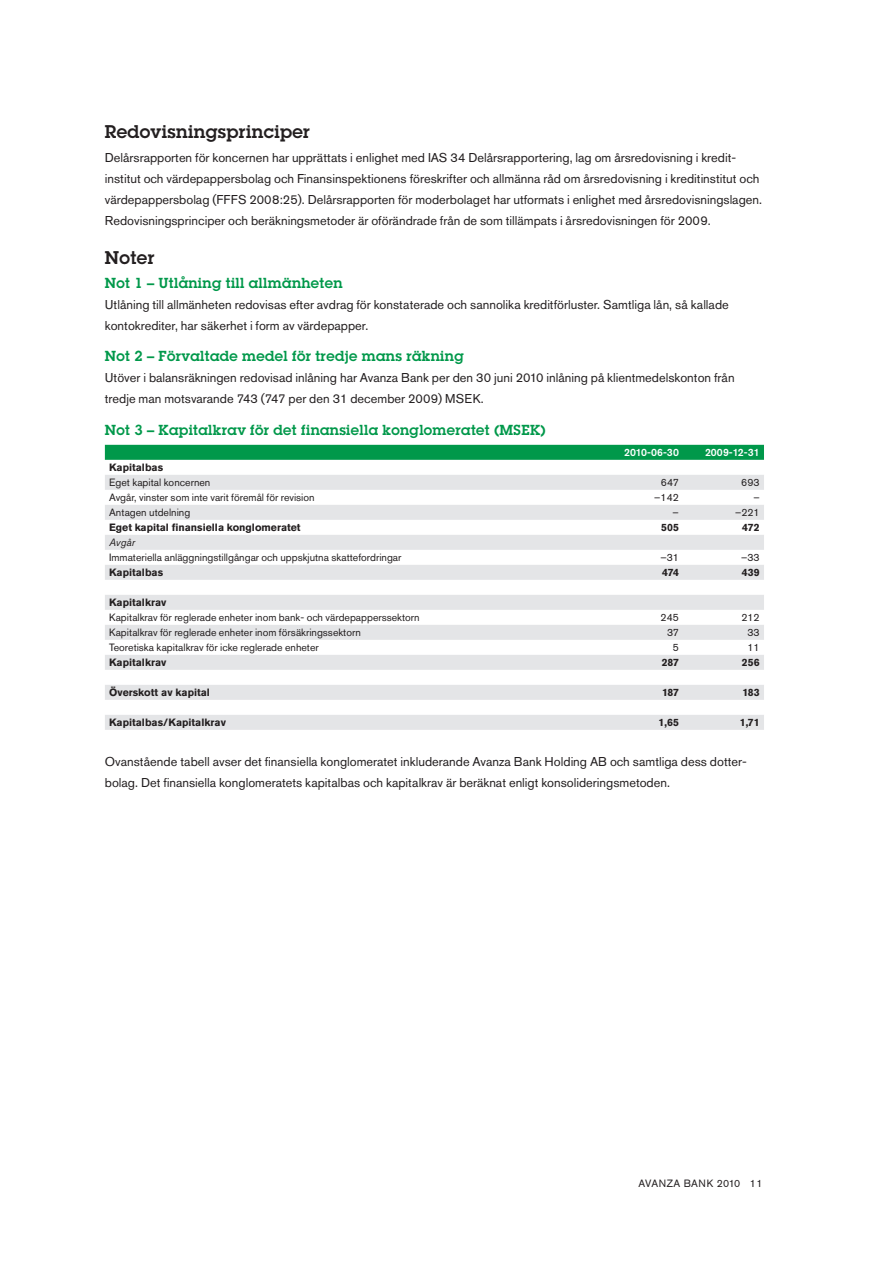
<style>
.page{position:relative;width:893px;height:1263px;background:#fff}
.page>*{position:absolute;margin:0;border:0;box-sizing:border-box;transform-origin:0 0}
.t1{font:600 18px "Lubalin Graph Std";letter-spacing:.02em;color:#231f20}
.t2{font:600 14.25px "Lubalin Graph Std";letter-spacing:.025em;color:#00984a}
.t3{font:12.75px/21px "Akzidenz Grotesk Pro";color:#231f20}
.t4{font:10.5px "Akzidenz Grotesk Pro";color:#231f20}
.t5{font:700 10.5px "Akzidenz Grotesk Pro";color:#231f20}
.t6{font:500 10.5px "Akzidenz Grotesk Pro";color:#fff}
.t7{font:10.5px "Akzidenz Grotesk Pro";letter-spacing:.025em;color:#231f20}
.t8{font:italic 10.5px "Akzidenz Grotesk Pro";color:#231f20}
</style>
<div class="page">
<div style="left:105px;top:445px;width:659px;height:15px;background:#00984a"></div>
<svg style="left:105px;top:475px;width:659px;height:255px;fill:#e8e8ea"></svg>
<h1 class="t1" style="left:105px;top:119px;width:207px">Redovisningsprinciper</h1>
<p class="t3" style="left:105px;top:147px;width:659px">Delårsrapporten för koncernen har upprättats i enlighet med IAS 34 Delårsrapportering, lag om årsredovisning i kredit&shy;institut och värdepappersbolag och Finansinspektionens föreskrifter och allmänna råd om årsredovisning i kreditinstitut och värdepappersbolag (FFFS 2008:25). Delårsrapporten för moderbolaget har utformats i enlighet med årsredovisningslagen.<br>Redovisningsprinciper och beräkningsmetoder är oförändrade från de som tillämpats i årsredovisningen för 2009.</p>
<h1 class="t1" style="left:105px;top:245px;width:51px">Noter</h1>
<p class="t2" style="left:105px;top:273px;width:239px">Not 1 – Utlåning till allmänheten</p>
<p class="t3" style="left:105px;top:294px;width:625px">Utlåning till allmänheten redovisas efter avdrag för konstaterade och sannolika kreditförluster. Samtliga lån, så kallade kontokrediter, har säkerhet i form av värdepapper.</p>
<p class="t2" style="left:105px;top:347px;width:360px">Not 2 – Förvaltade medel för tredje mans räkning</p>
<p class="t3" style="left:105px;top:367px;width:631px">Utöver i balansräkningen redovisad inlåning har Avanza Bank per den 30 juni 2010 inlåning på klientmedelskonton från tredje man motsvarande 743 (747 per den 31 december 2009) MSEK.</p>
<p class="t2" style="left:105px;top:420px;width:419px">Not 3 – Kapitalkrav för det finansiella konglomeratet (MSEK</p>
<p class="t2" style="left:541px;top:420px;width:7px">)</p>
<p class="t6" style="left:624px;top:446px;width:56px">2010-06-30</p>
<p class="t6" style="left:705px;top:446px;width:56px">2009-12-31</p>
<p class="t5" style="left:109px;top:461px;width:56px">Kapitalbas</p>
<p class="t4" style="left:109px;top:476px;width:103px">Eget kapital koncernen</p>
<p class="t4" style="left:661px;top:476px;width:20px">647</p>
<p class="t4" style="left:741px;top:476px;width:20px">693</p>
<p class="t4" style="left:109px;top:491px;width:207px">Avgår, vinster som inte varit föremål för revision</p>
<p class="t4" style="left:654px;top:491px;width:26px">–142</p>
<p class="t4" style="left:753px;top:491px;width:8px">–</p>
<p class="t4" style="left:109px;top:506px;width:83px">Antagen utdelning</p>
<p class="t4" style="left:673px;top:506px;width:8px">–</p>
<p class="t4" style="left:735px;top:506px;width:26px">–221</p>
<p class="t5" style="left:109px;top:521px;width:193px">Eget kapital finansiella konglomeratet</p>
<p class="t5" style="left:661px;top:521px;width:19px">505</p>
<p class="t5" style="left:742px;top:521px;width:19px">472</p>
<p class="t8" style="left:109px;top:536px;width:27px">Avgår</p>
<p class="t4" style="left:109px;top:551px;width:294px">Immateriella anläggningstillgångar och uppskjutna skattefordringar</p>
<p class="t4" style="left:660px;top:551px;width:20px">–31</p>
<p class="t4" style="left:741px;top:551px;width:20px">–33</p>
<p class="t5" style="left:109px;top:566px;width:56px">Kapitalbas</p>
<p class="t5" style="left:662px;top:566px;width:18px">474</p>
<p class="t5" style="left:742px;top:566px;width:19px">439</p>
<p class="t5" style="left:109px;top:596px;width:59px">Kapitalkrav</p>
<p class="t4" style="left:109px;top:611px;width:312px">Kapitalkrav för reglerade enheter inom bank- och värdepapperssektorn</p>
<p class="t4" style="left:661px;top:611px;width:20px">245</p>
<p class="t4" style="left:741px;top:611px;width:20px">212</p>
<p class="t4" style="left:109px;top:626px;width:253px">Kapitalkrav för reglerade enheter inom försäkringssektorn</p>
<p class="t4" style="left:667px;top:626px;width:13px">37</p>
<p class="t4" style="left:747px;top:626px;width:14px">33</p>
<p class="t4" style="left:109px;top:641px;width:211px">Teoretiska kapitalkrav för icke reglerade enheter</p>
<p class="t4" style="left:673px;top:641px;width:8px">5</p>
<p class="t4" style="left:747px;top:641px;width:14px">11</p>
<p class="t5" style="left:109px;top:656px;width:59px">Kapitalkrav</p>
<p class="t5" style="left:662px;top:656px;width:19px">287</p>
<p class="t5" style="left:742px;top:656px;width:19px">256</p>
<p class="t5" style="left:109px;top:686px;width:102px">Överskott av kapital</p>
<p class="t5" style="left:662px;top:686px;width:18px">187</p>
<p class="t5" style="left:743px;top:686px;width:19px">183</p>
<p class="t5" style="left:109px;top:716px;width:118px">Kapitalbas/Kapitalkrav</p>
<p class="t5" style="left:659px;top:716px;width:22px">1,65</p>
<p class="t5" style="left:740px;top:716px;width:21px">1,71</p>
<p class="t3" style="left:105px;top:751px;width:642px">Ovanstående tabell avser det finansiella konglomeratet inkluderande Avanza Bank Holding AB och samtliga dess dotter&shy;bolag. Det finansiella konglomeratets kapitalbas och kapitalkrav är beräknat enligt konsolideringsmetoden.</p>
<p class="t7" style="left:639px;top:1177px;width:125px">Avanza BANK 2010 11</p>
</div>
